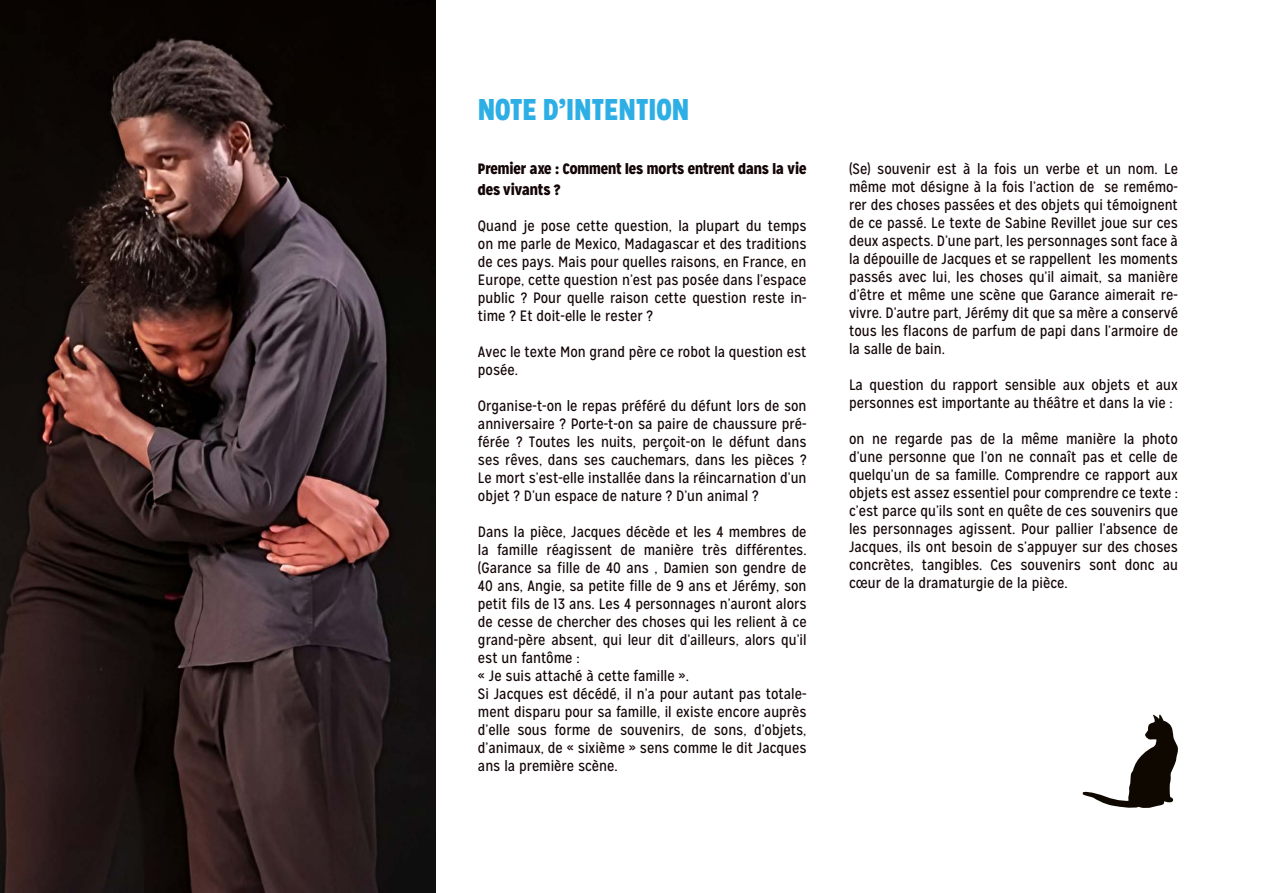
<style>
.page{position:relative;width:1263px;height:893px;background:#fff}
.page>*{position:absolute;margin:0;border:0;box-sizing:border-box;transform-origin:0 0}
.t1{font:900 30px "Mission Gothic";color:#2dafe6}
.t2{font:15px/18px "Mission Gothic";color:#140507;text-align:justify}
.t3{font:900 15px/21px "Mission Gothic";color:#140507}
</style>
<div class="page">
<img style="left:0;top:0;width:435px;height:893px">
<svg style="left:1082px;top:714px;width:96px;height:94px"></svg>
<h1 class="t1" style="left:478px;top:90px;width:213px">NOTE D’INTENTION</h1>
<p class="t3" style="left:478px;top:158px;width:330px">Premier axe : Comment les morts entrent dans la vie des vivants ?</p>
<p class="t2" style="left:478px;top:217px;width:330px">Quand je pose cette question, la plupart du temps on me parle de Mexico, Madagascar et des traditions de ces pays. Mais pour quelles raisons, en France, en Europe, cette question n’est pas posée dans l’espace public ? Pour quelle raison cette question reste in&shy;time ? Et doit-elle le rester ?</p>
<p class="t2" style="left:478px;top:343px;width:330px">Avec le texte Mon grand père ce robot la question est posée.</p>
<p class="t2" style="left:478px;top:397px;width:330px">Organise-t-on le repas préféré du défunt lors de son anniversaire ? Porte-t-on sa paire de chaussure pré&shy;férée ? Toutes les nuits, perçoit-on le défunt dans ses rêves, dans ses cauchemars, dans les pièces ?<br>Le mort s’est-elle installée dans la réincarnation d’un objet ? D’un espace de nature ? D’un animal ?</p>
<p class="t2" style="left:478px;top:523px;width:330px;text-align:left">Dans la pièce, Jacques décède et les 4 membres de la famille réagissent de manière très différentes. (Garance sa fille de 40 ans , Damien son gendre de 40 ans, Angie, sa petite fille de 9 ans et Jérémy, son petit fils de 13 ans. Les 4 personnages n’auront alors de cesse de chercher des choses qui les relient à ce grand-père absent, qui leur dit d’ailleurs, alors qu’il est un fantôme :<br>« Je suis attaché à cette famille ».<br>Si Jacques est décédé, il n’a pour autant pas totale&shy;ment disparu pour sa famille, il existe encore auprès d’elle sous forme de souvenirs, de sons, d’objets, d’animaux, de « sixième » sens comme le dit Jacques ans la première scène.</p>
<p class="t2" style="left:849px;top:160px;width:330px">(Se) souvenir est à la fois un verbe et un nom. Le même mot désigne à la fois l’action de se remémo&shy;rer des choses passées et des objets qui témoignent de ce passé. Le texte de Sabine Revillet joue sur ces deux aspects. D’une part, les personnages sont face à la dépouille de Jacques et se rappellent les moments passés avec lui, les choses qu’il aimait, sa manière d’être et même une scène que Garance aimerait re&shy;vivre. D’autre part, Jérémy dit que sa mère a conservé tous les flacons de parfum de papi dans l’armoire de la salle de bain.</p>
<p class="t2" style="left:849px;top:376px;width:330px">La question du rapport sensible aux objets et aux personnes est importante au théâtre et dans la vie :</p>
<p class="t2" style="left:849px;top:430px;width:330px">on ne regarde pas de la même manière la photo d’une personne que l’on ne connaît pas et celle de quelqu’un de sa famille. Comprendre ce rapport aux objets est assez essentiel pour comprendre ce texte : c’est parce qu’ils sont en quête de ces souvenirs que les personnages agissent. Pour pallier l’absence de Jacques, ils ont besoin de s’appuyer sur des choses concrètes, tangibles. Ces souvenirs sont donc au cœur de la dramaturgie de la pièce.</p>
</div>
